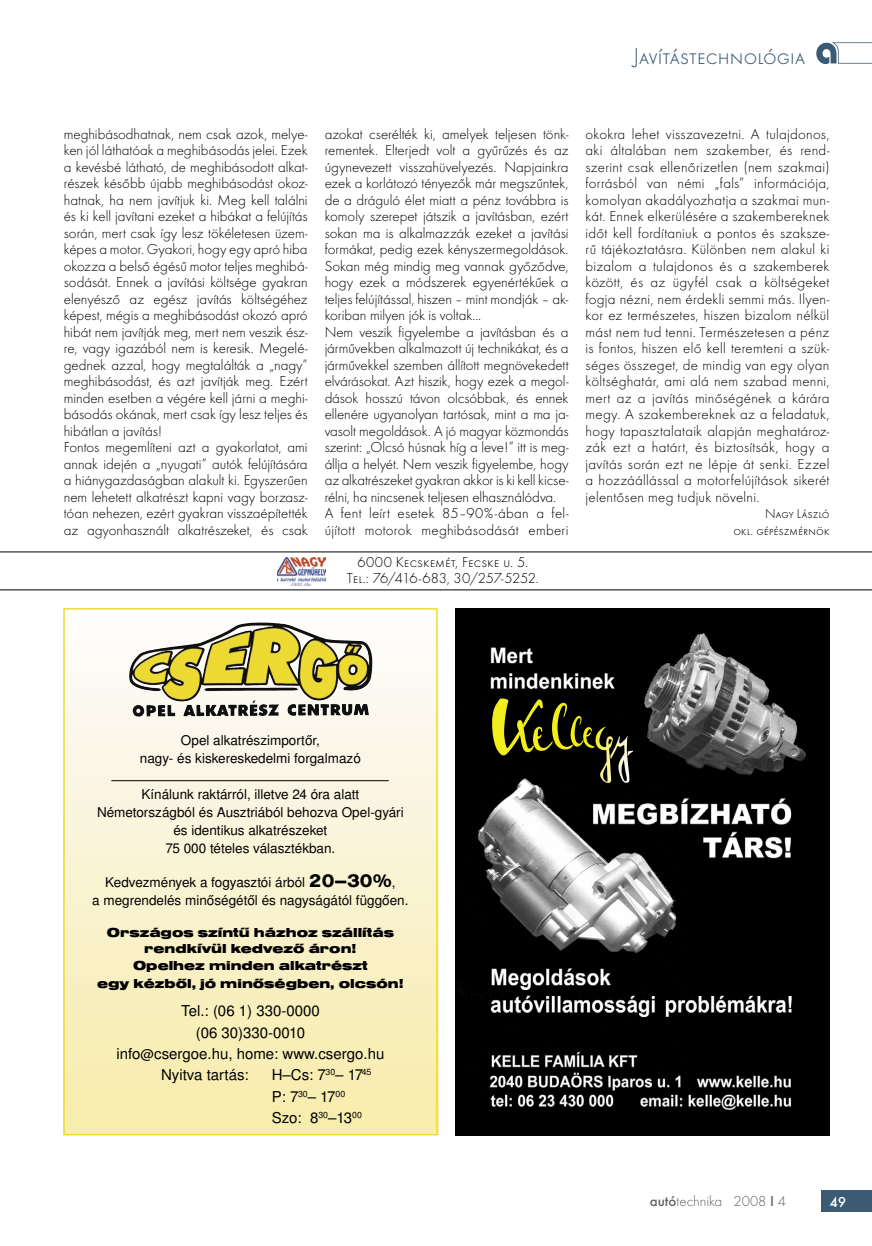
<style>
.page{position:relative;width:872px;height:1246px;background:#fff}
.page>*{position:absolute;margin:0;border:0;box-sizing:border-box;transform-origin:0 0}
.t1{font:300 24px "Futura TOT";color:#3a5b73}
.t2{font:300 15px/16.5px "Futura TOT";letter-spacing:-.005em;color:#000}
.t3{font:15px "Nimbus Sans LOT";color:#000}
.t4{font:15px/21.3px "Nimbus Sans LOT";letter-spacing:-.035em;color:#000}
.t5{font:300 15px "Futura TOT";color:#636363}
.t6{font:500 15px "Futura TOT";color:#fff}
.t7{font:13.5px/18px "Nimbus Sans LOT";color:#000;text-align:center}
.t8{font:900 expanded 13.5px/16.2px "Nimbus San TOT";color:#000;text-align:center}
.t9{font:300 13.5px/16.5px "Futura TOT";letter-spacing:-.005em;color:#000;text-align:right}
.s1{font-family:"Nimbus San TOT";font-weight:700;font-stretch:expanded;font-size:19.5px}
.s2{font-size:13.5px}
.s3{font-weight:500}
</style>
<div class="page">
<div style="left:821px;top:1191px;width:51px;height:21px;background:#3a5b73"></div>
<svg style="left:816px;top:42px;width:56px;height:22px"></svg>
<hr style="left:0;top:551px;width:872px;height:1px;background:#000">
<hr style="left:0;top:589px;width:872px;height:1px;background:#000">
<img style="left:277px;top:557px;width:48px;height:29px">
<img style="left:66px;top:657px;width:369px;height:475px">
<img style="left:129px;top:622px;width:243px;height:81px">
<div style="left:63px;top:608px;width:375px;height:527px;border:2px solid #eddc33"></div>
<hr style="left:111px;top:780px;width:278px;height:1px;background:#000">
<img style="left:455px;top:608px;width:374px;height:527px">
<svg style="left:492px;top:698px;width:141px;height:85px;background:#2e2d0c"></svg>
<h1 class="t1" style="left:632px;top:42px;width:174px">JAVÍTÁSTECHNOLÓGIA</h1>
<p class="t2" style="left:64px;top:126px;width:245px">meghibásodhatnak, nem csak azok, melye&shy;ken jól láthatóak a meghibásodás jelei. Ezek a kevésbé látható, de meghibásodott alkat&shy;részek később újabb meghibásodást okoz&shy;hatnak, ha nem javítjuk ki. Meg kell találni és ki kell javítani ezeket a hibákat a felújítás során, mert csak így lesz tökéletesen üzem&shy;képes a motor. Gyakori, hogy egy apró hiba okozza a belső égésű motor teljes meghibá&shy;sodását. Ennek a javítási költsége gyakran elenyésző az egész javítás költségéhez képest, mégis a meghibásodást okozó apró hibát nem javítják meg, mert nem veszik ész&shy;re, vagy igazából nem is keresik. Megelé&shy;gednek azzal, hogy megtalálták a „nagy” meghibásodást, és azt javítják meg. Ezért minden esetben a végére kell járni a meghi&shy;básodás okának, mert csak így lesz teljes és hibátlan a javítás!<br>Fontos megemlíteni azt a gyakorlatot, ami annak idején a „nyugati” autók felújítására a hiánygazdaságban alakult ki. Egyszerűen nem lehetett alkatrészt kapni vagy borzasz&shy;tóan nehezen, ezért gyakran visszaépítették az agyonhasznált alkatrészeket, és csak</p>
<p class="t2" style="left:325px;top:126px;width:245px">azokat cserélték ki, amelyek teljesen tönk&shy;rementek. Elterjedt volt a gyűrűzés és az úgynevezett visszahüvelyezés. Napjainkra ezek a korlátozó tényezők már megszűntek, de a dráguló élet miatt a pénz továbbra is komoly szerepet játszik a javításban, ezért sokan ma is alkalmazzák ezeket a javítási formákat, pedig ezek kényszermegoldások.<br>Sokan még mindig meg vannak győződve, hogy ezek a módszerek egyenértékűek a teljes felújítással, hiszen – mint mondják – ak&shy;koriban milyen jók is voltak...<br>Nem veszik figyelembe a javításban és a járművekben alkalmazott új technikákat, és a járművekkel szemben állított megnövekedett elvárásokat. Azt hiszik, hogy ezek a megol&shy;dások hosszú távon olcsóbbak, és ennek ellenére ugyanolyan tartósak, mint a ma ja&shy;vasolt megoldások. A jó magyar közmondás szerint: „Olcsó húsnak híg a leve!” itt is meg&shy;állja a helyét. Nem veszik figyelembe, hogy az alkatrészeket gyakran akkor is ki kell kicse&shy;rélni, ha nincsenek teljesen elhasználódva.<br>A fent leírt esetek 85–90%-ában a fel&shy;újított motorok meghibásodását emberi</p>
<p class="t2" style="left:585px;top:126px;width:245px;text-align:justify">okokra lehet visszavezetni. A tulajdonos, aki általában nem szakember, és rend&shy;szerint csak ellenőrizetlen (nem szakmai) forrásból van némi „fals” információja, komolyan akadályozhatja a szakmai mun&shy;kát. Ennek elkerülésére a szakembereknek időt kell fordítaniuk a pontos és szaksze&shy;rű tájékoztatásra. Különben nem alakul ki bizalom a tulajdonos és a szakemberek között, és az ügyfél csak a költségeket fogja nézni, nem érdekli semmi más. Ilyen&shy;kor ez természetes, hiszen bizalom nélkül mást nem tud tenni. Természetesen a pénz is fontos, hiszen elő kell teremteni a szük&shy;séges összeget, de mindig van egy olyan költséghatár, ami alá nem szabad menni, mert az a javítás minőségének a kárára megy. A szakembereknek az a feladatuk, hogy tapasztalataik alapján meghatároz&shy;zák ezt a határt, és biztosítsák, hogy a javítás során ezt ne lépje át senki. Ezzel a hozzáállással a motorfelújítások sikerét jelentősen meg tudjuk növelni.</p>
<p class="t9" style="left:733px;top:506px;width:98px">NAGY LÁSZLÓ<br>OKL. GÉPÉSZMÉRNÖK</p>
<p class="t2" style="left:347px;top:554px;width:194px;text-align:center">6000 KECSKEMÉT, FECSKE U. 5.<br>TEL.: 76/416-683, 30/257-5252.</p>
<p class="t7" style="left:140px;top:731px;width:222px">Opel alkatrészimportőr,<br>nagy- és kiskereskedelmi forgalmazó</p>
<p class="t7" style="left:97px;top:785px;width:308px">Kínálunk raktárról, illetve 24 óra alatt Németországból és Ausztriából behozva Opel-gyári és identikus alkatrészeket<br>75 000 tételes választékban.</p>
<p class="t7" style="left:92px;top:873px;width:318px">Kedvezmények a fogyasztói árból <span class="s1">20–30%</span>,<br>a megrendelés minőségétől és nagyságától függően.</p>
<p class="t8" style="left:107px;top:925px;width:289px">Országos színtű házhoz szállítás rendkívül kedvező áron!<br>Opelhez minden alkatrészt</p>
<p class="t8" style="left:97px;top:975px;width:308px">egy kézből, jó minőségben, olcsón!</p>
<p class="t3" style="left:181px;top:1002px;width:140px">Tel.: (06 1) 330-0000</p>
<p class="t3" style="left:196px;top:1023px;width:111px">(06 30)330-0010</p>
<p class="t3" style="left:116px;top:1045px;width:269px">info<span class="s2">@</span>csergoe.hu, home: www.csergo.hu</p>
<p class="t3" style="left:161px;top:1066px;width:89px">Nyitva tartás:</p>
<p class="t4" style="left:272px;top:1065px;width:101px">H–Cs: 7<sup>30</sup>– 17<sup>45<br></sup>P: 7<sup>30</sup>– 17<sup>00<br></sup>Szo: 8<sup>30</sup>–13<sup>00</sup></p>
<p class="t5" style="left:649px;top:1193px;width:138px"><span class="s3">autó</span>technika 2008 <span class="s3">I</span> 4</p>
<p class="t6" style="left:829px;top:1193px;width:19px">49</p>
</div>
